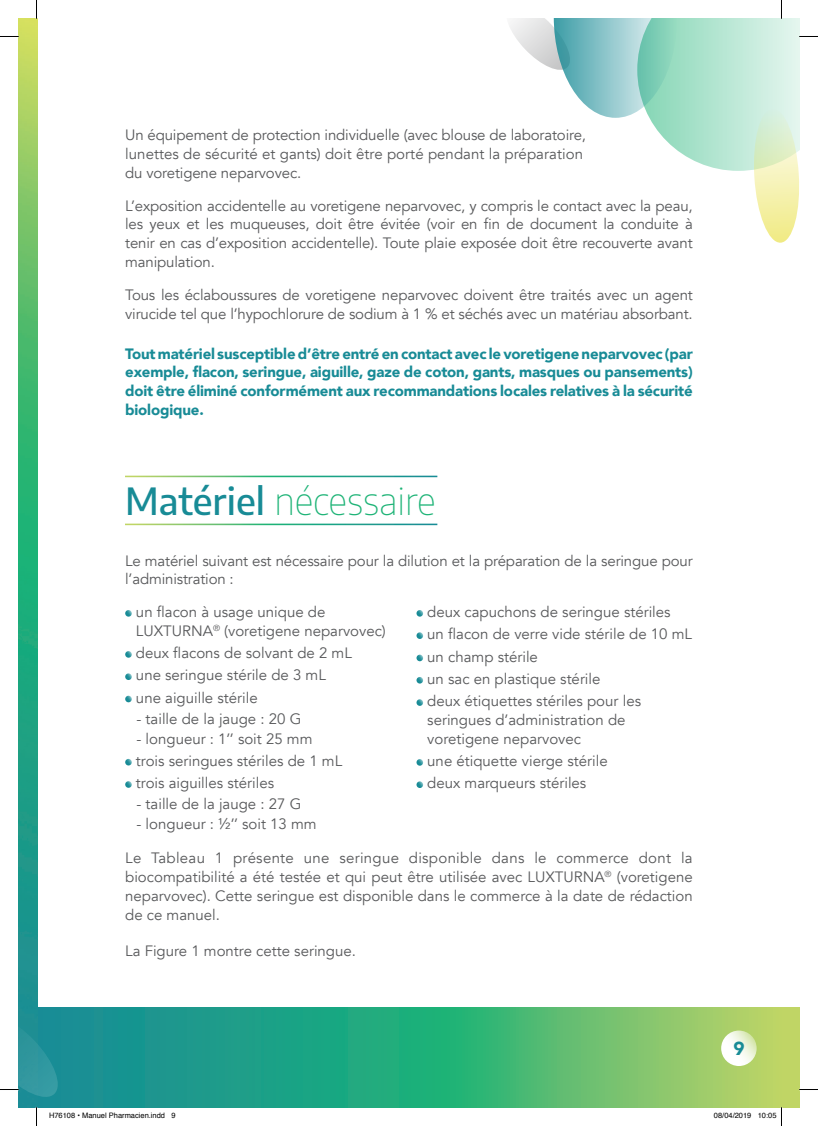
<style>
.page{position:relative;width:818px;height:1126px;background:#fff}
.page>*{position:absolute;margin:0;border:0;box-sizing:border-box;transform-origin:0 0}
.t1{font:100 37.5px "Encode Sans";color:#1db376}
.t2{font:900 18.75px "Avenir";color:#188b96}
.t3{font:15px/18.8px "Avenir";color:#57585a}
.t4{font:900 15px/18.8px "Avenir";letter-spacing:-.01em;color:#188b96;text-align:justify}
.t5{font:7.5px "Helvetica";color:#000}
.s1{font-weight:500;color:#188b96}
</style>
<div class="page">
<svg style="left:37px;top:1006px;width:761px;height:101px;background:#4fb679"></svg>
<svg style="left:720px;top:1030px;width:36px;height:35px"></svg>
<img style="left:19px;top:19px;width:18px;height:990px">
<svg style="left:125px;top:610px;width:7px;height:6px"></svg>
<svg style="left:125px;top:651px;width:7px;height:6px"></svg>
<svg style="left:125px;top:673px;width:7px;height:7px"></svg>
<svg style="left:125px;top:695px;width:7px;height:7px"></svg>
<svg style="left:125px;top:758px;width:7px;height:7px"></svg>
<svg style="left:125px;top:781px;width:7px;height:6px"></svg>
<svg style="left:416px;top:610px;width:7px;height:6px"></svg>
<svg style="left:416px;top:632px;width:7px;height:7px"></svg>
<svg style="left:416px;top:654px;width:7px;height:7px"></svg>
<svg style="left:416px;top:677px;width:7px;height:6px"></svg>
<svg style="left:416px;top:699px;width:7px;height:6px"></svg>
<svg style="left:416px;top:759px;width:7px;height:6px"></svg>
<svg style="left:416px;top:781px;width:7px;height:7px"></svg>
<svg style="left:0;top:36px;width:19px;height:1px"></svg>
<svg style="left:798px;top:1088px;width:19px;height:2px"></svg>
<svg style="left:36px;top:0;width:1px;height:19px"></svg>
<svg style="left:510px;top:0;width:307px;height:243px"></svg>
<svg style="left:0;top:1009px;width:165px;height:116px"></svg>
<svg style="left:757px;top:1107px;width:24px;height:1px"></svg>
<p class="t3" style="left:125px;top:126px;width:462px">Un équipement de protection individuelle (avec blouse de laboratoire, lunettes de sécurité et gants) doit être porté pendant la préparation du voretigene neparvovec.</p>
<p class="t3" style="left:125px;top:196px;width:568px;text-align:justify">L’exposition accidentelle au voretigene neparvovec, y compris le contact avec la peau, les yeux et les muqueuses, doit être évitée (voir en fin de document la conduite à tenir en cas d’exposition accidentelle). Toute plaie exposée doit être recouverte avant manipulation.</p>
<p class="t3" style="left:125px;top:285px;width:568px">Tous les éclaboussures de voretigene neparvovec doivent être traités avec un agent virucide tel que l’hypochlorure de sodium à 1 % et séchés avec un matériau absorbant.</p>
<p class="t4" style="left:125px;top:343px;width:568px">Tout matériel susceptible d’être entré en contact avec le voretigene neparvovec (par exemple, flacon, seringue, aiguille, gaze de coton, gants, masques ou pansements) doit être éliminé conformément aux recommandations locales relatives à la sécurité biologique.</p>
<h1 class="t1" style="left:125px;top:475px;width:312px"><span class="s1">Matériel</span> nécessaire</h1>
<p class="t3" style="left:125px;top:551px;width:568px">Le matériel suivant est nécessaire pour la dilution et la préparation de la seringue pour l’administration :</p>
<p class="t3" style="left:136px;top:602px;width:251px">un flacon à usage unique de<br>LUXTURNA<sup>®</sup> (voretigene neparvovec)</p>
<p class="t3" style="left:136px;top:642px;width:217px;line-height:22.2px">deux flacons de solvant de 2 mL une seringue stérile de 3 mL une aiguille stérile</p>
<p class="t3" style="left:136px;top:709px;width:166px">- taille de la jauge : 20 G</p>
<p class="t3" style="left:136px;top:727px;width:208px;line-height:22.2px">- longueur : 1’’ soit 25 mm trois seringues stériles de 1 mL trois aiguilles stériles</p>
<p class="t3" style="left:136px;top:794px;width:166px">- taille de la jauge : 27 G</p>
<p class="t3" style="left:136px;top:814px;width:182px">- longueur : ½’’ soit 13 mm</p>
<p class="t3" style="left:427px;top:601px;width:266px;line-height:22.2px">deux capuchons de seringue stériles<br>un flacon de verre vide stérile de 10 mL un champ stérile<br>un sac en plastique stérile<br>deux étiquettes stériles pour les</p>
<p class="t3" style="left:427px;top:710px;width:200px">seringues d’administration de voretigene neparvovec</p>
<p class="t3" style="left:427px;top:750px;width:182px;line-height:22.2px">une étiquette vierge stérile deux marqueurs stériles</p>
<p class="t3" style="left:125px;top:849px;width:568px;text-align:justify">Le Tableau 1 présente une seringue disponible dans le commerce dont la biocompatibilité a été testée et qui peut être utilisée avec LUXTURNA<sup>®</sup> (voretigene neparvovec). Cette seringue est disponible dans le commerce à la date de rédaction de ce manuel.</p>
<p class="t3" style="left:125px;top:941px;width:232px">La Figure 1 montre cette seringue.</p>
<p class="t2" style="left:732px;top:1032px;width:13px">9</p>
<p class="t5" style="left:49px;top:1109px;width:128px">H76108 • Manuel Pharmacien.indd 9</p>
<p class="t5" style="left:713px;top:1109px;width:64px">08/04/2019 10:05</p>
</div>
